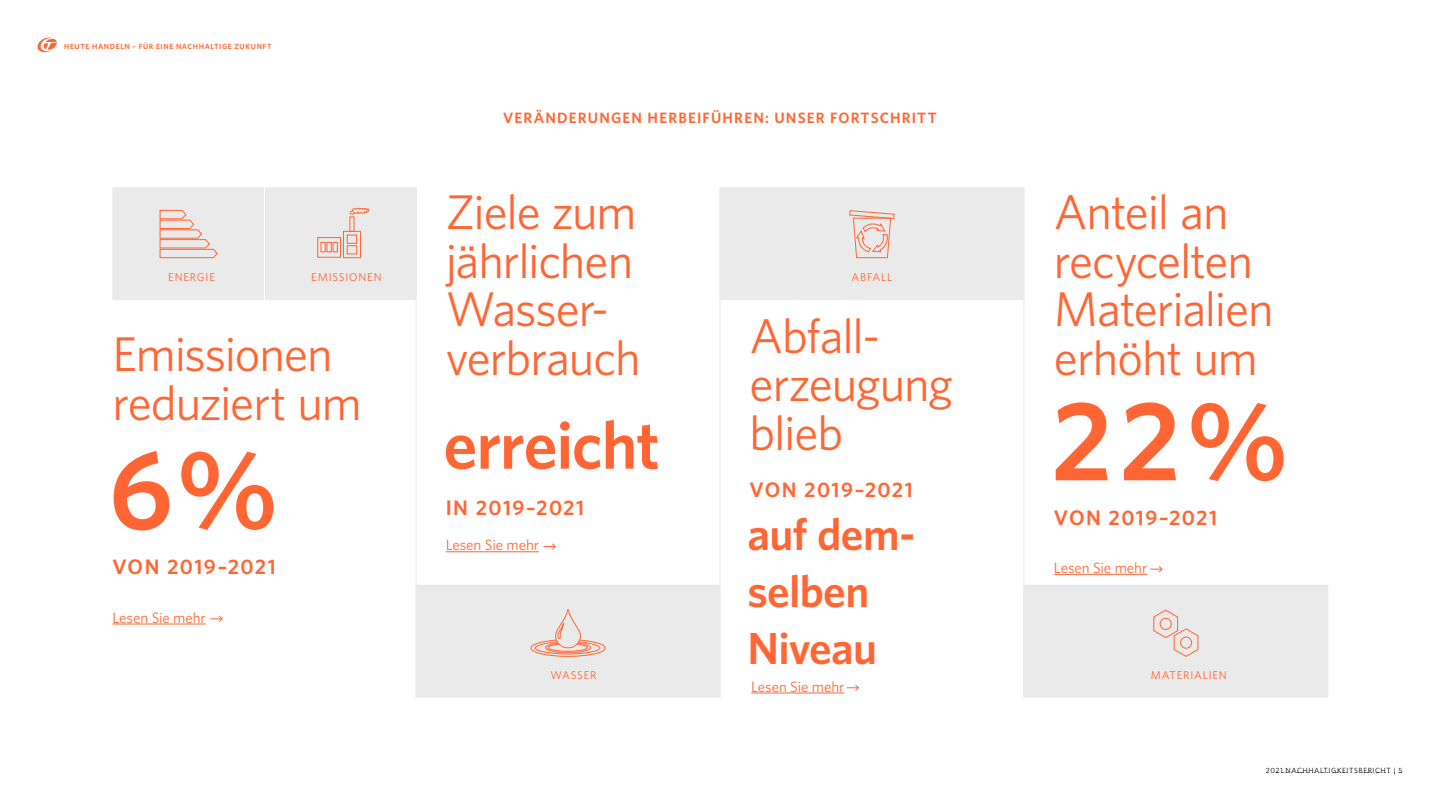
<style>
.page{position:relative;width:1440px;height:810px;background:#fff}
.page>*{position:absolute;margin:0;border:0;box-sizing:border-box;transform-origin:0 0}
.t1{font:600 113.25px "Whitney";color:#f63}
.t2{font:600 67.5px "Whitney";letter-spacing:-.015em;color:#f63}
.t3{font:48.75px/48.8px "Whitney";letter-spacing:-.02em;color:#f63}
.t4{font:600 45px/56.8px "Whitney";letter-spacing:-.015em;color:#f63}
.t5{font:600 21px "Whitney";letter-spacing:.065em;color:#f63}
.t6{font:15px "Whitney";letter-spacing:-.005em;color:#f63}
.t7{font:600 15px "Whitney";letter-spacing:.08em;color:#f63}
.t8{font:11.25px "Whitney";letter-spacing:.07em;color:#f63}
.t9{font:600 7.5px "Whitney";letter-spacing:.085em;color:#f63}
.t10{font:7.5px "Whitney";letter-spacing:.08em;color:#000}
</style>
<div class="page">
<svg style="left:37px;top:37px;width:20px;height:16px"></svg>
<div style="left:113px;top:188px;width:152px;height:112px;background:#eaeaea"></div>
<div style="left:264px;top:188px;width:152px;height:112px;background:#eaeaea"></div>
<hr style="left:720px;top:188px;width:1px;height:510px;background:#eaeaea">
<hr style="left:416px;top:188px;width:1px;height:510px;background:#eaeaea">
<svg style="left:160px;top:210px;width:58px;height:48px"></svg>
<svg style="left:317px;top:231px;width:44px;height:27px"></svg>
<svg style="left:350px;top:208px;width:19px;height:7px"></svg>
<hr style="left:1024px;top:188px;width:1px;height:510px;background:#eaeaea">
<div style="left:416px;top:585px;width:304px;height:112px;background:#eaeaea"></div>
<svg style="left:531px;top:609px;width:75px;height:48px"></svg>
<div style="left:720px;top:188px;width:304px;height:112px;background:#eaeaea"></div>
<svg style="left:849px;top:210px;width:46px;height:48px"></svg>
<hr style="left:446px;top:551px;width:93px;height:1px;background:#f63">
<svg style="left:543px;top:543px;width:13px;height:7px"></svg>
<hr style="left:751px;top:693px;width:93px;height:1px;background:#f63">
<svg style="left:847px;top:684px;width:12px;height:7px"></svg>
<div style="left:1024px;top:585px;width:304px;height:112px;background:#eaeaea"></div>
<svg style="left:1153px;top:610px;width:45px;height:47px"></svg>
<hr style="left:1054px;top:574px;width:93px;height:1px;background:#f63">
<svg style="left:1150px;top:566px;width:13px;height:7px"></svg>
<hr style="left:264px;top:182px;width:1px;height:124px;background:#fff">
<hr style="left:112px;top:624px;width:94px;height:1px;background:#f63">
<svg style="left:210px;top:615px;width:13px;height:7px"></svg>
<p class="t9" style="left:64px;top:41px;width:209px">HEUTE HANDELN – FÜR EINE NACHHALTIGE ZUKUNFT</p>
<p class="t9" style="left:64px;top:40px;width:175px">ACTING TODAY FOR A SUSTAINABLE FUTURE</p>
<p class="t8" style="left:168px;top:270px;width:48px">ENERGIE</p>
<p class="t8" style="left:311px;top:270px;width:72px">EMISSIONEN</p>
<p class="t3" style="left:112px;top:329px;width:251px">Emissionen reduziert um</p>
<h1 class="t1" style="left:109px;top:414px;width:171px">6%</h1>
<p class="t5" style="left:112px;top:553px;width:165px">VON 2019–2021</p>
<p class="t6" style="left:112px;top:607px;width:95px">Lesen Sie mehr</p>
<p class="t7" style="left:503px;top:108px;width:435px">VERÄNDERUNGEN HERBEIFÜHREN: UNSER FORTSCHRITT</p>
<p class="t3" style="left:446px;top:186px;width:196px">Ziele zum jährlichen<br>Wasser&shy;verbrauch</p>
<h2 class="t2" style="left:443px;top:400px;width:218px">erreicht</h2>
<p class="t5" style="left:446px;top:494px;width:140px">IN 2019–2021</p>
<p class="t6" style="left:446px;top:535px;width:95px">Lesen Sie mehr</p>
<p class="t8" style="left:550px;top:667px;width:48px">WASSER</p>
<p class="t8" style="left:851px;top:270px;width:42px">ABFALL</p>
<p class="t3" style="left:750px;top:310px;width:205px">Abfall&shy;erzeugung blieb</p>
<p class="t5" style="left:750px;top:475px;width:165px">VON 2019–2021</p>
<p class="t4" style="left:747px;top:506px;width:170px">auf dem&shy;selben<br>Niveau</p>
<p class="t6" style="left:751px;top:676px;width:95px">Lesen Sie mehr</p>
<p class="t3" style="left:1054px;top:186px;width:221px">Anteil an recycelten<br>Materialien erhöht um</p>
<h1 class="t1" style="left:1051px;top:366px;width:239px">22%</h1>
<p class="t5" style="left:1054px;top:504px;width:165px">VON 2019–2021</p>
<p class="t6" style="left:1054px;top:558px;width:95px">Lesen Sie mehr</p>
<p class="t8" style="left:1151px;top:667px;width:78px">MATERIALIEN</p>
<p class="t10" style="left:1266px;top:765px;width:138px">2021 NACHHALTIGKEITSBERICHT | 5</p>
<p class="t10" style="left:1281px;top:765px;width:107px">021 SUST INABIL Y REPOR</p>
</div>
